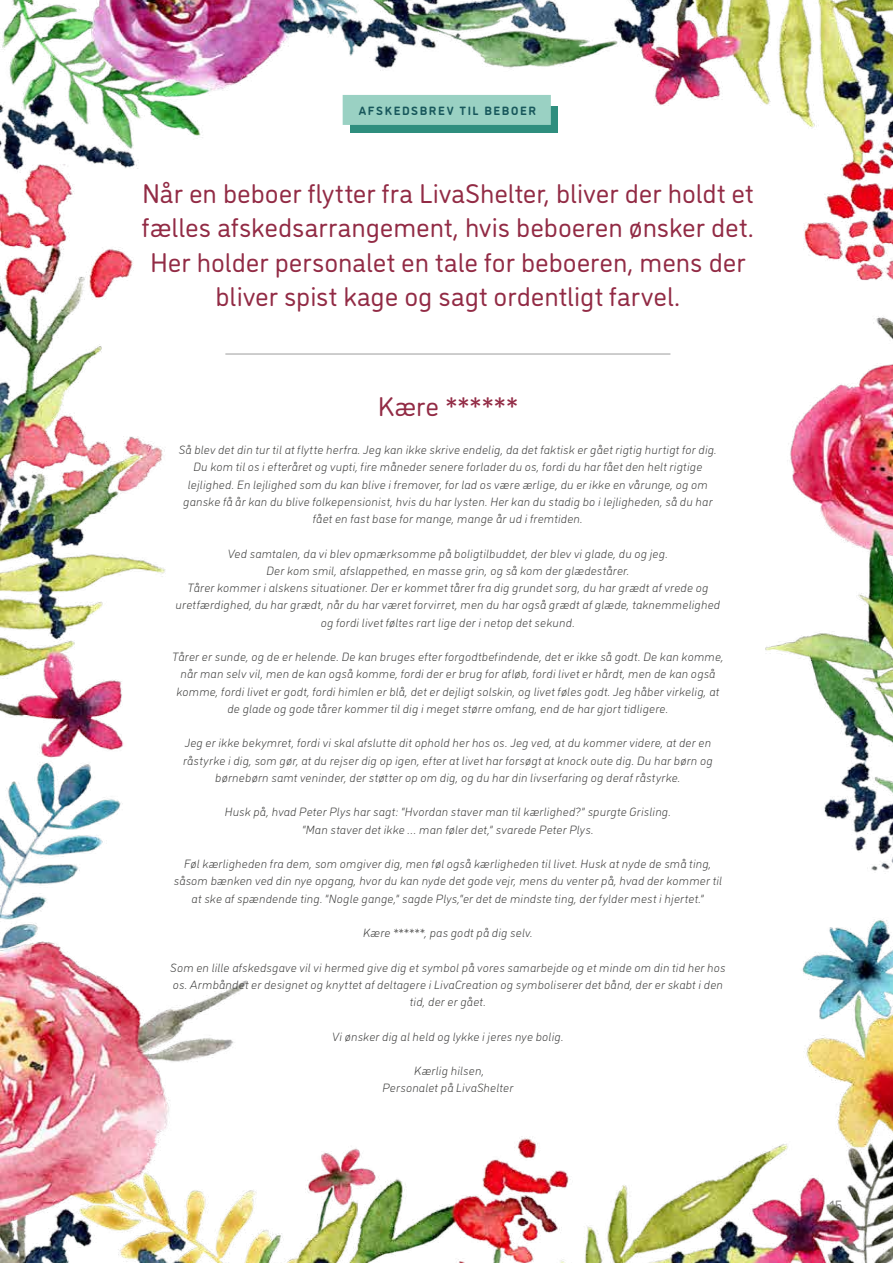
<style>
.page{position:relative;width:893px;height:1263px;background:#fff}
.page>*{position:absolute;margin:0;border:0;box-sizing:border-box;transform-origin:0 0}
.t1{font:27px/34.5px "DI Nosaur";letter-spacing:-.005em;color:#922b45;text-align:center}
.t2{font:15px "DI Nosaur";color:#878787}
.t3{font:italic 300 12px/17.2px "DI Nosaur";letter-spacing:.015em;color:#3c3c3b;text-align:center}
.t4{font:700 12px "DI Nosaur";letter-spacing:.13em;color:#17575b}
</style>
<div class="page">
<img style="left:0;top:0;width:893px;height:1263px">
<div style="left:350px;top:106px;width:208px;height:27px;background:#2f8e7e"></div>
<div style="left:343px;top:95px;width:208px;height:30px;background:#9ad1c3"></div>
<hr style="left:225px;top:354px;width:445px;height:1px;background:#9d9d9c">
<p class="t4" style="left:359px;top:102px;width:179px">AFSKEDSBREV TIL BEBOER</p>
<h1 class="t1" style="left:142px;top:174px;width:613px">Når en beboer flytter fra LivaShelter, bliver der holdt et fælles afskedsarrangement, hvis beboeren ønsker det.<br>Her holder personalet en tale for beboeren, mens der bliver spist kage og sagt ordentligt farvel.</h1>
<h1 class="t1" style="left:378px;top:387px;width:142px">Kære ******</h1>
<p class="t3" style="left:179px;top:441px;width:540px">Så blev det din tur til at flytte herfra. Jeg kan ikke skrive endelig, da det faktisk er gået rigtig hurtigt for dig.<br>Du kom til os i efteråret og vupti, fire måneder senere forlader du os, fordi du har fået den helt rigtige lejlighed. En lejlighed som du kan blive i fremover, for lad os være ærlige, du er ikke en vårunge, og om ganske få år kan du blive folkepensionist, hvis du har lysten. Her kan du stadig bo i lejligheden, så du har fået en fast base for mange, mange år ud i fremtiden.</p>
<p class="t3" style="left:176px;top:544px;width:546px">Ved samtalen, da vi blev opmærksomme på boligtilbuddet, der blev vi glade, du og jeg.<br>Der kom smil, afslappethed, en masse grin, og så kom der glædestårer.<br>Tårer kommer i alskens situationer. Der er kommet tårer fra dig grundet sorg, du har grædt af vrede og uretfærdighed, du har grædt, når du har været forvirret, men du har også grædt af glæde, taknemmelighed og fordi livet føltes rart lige der i netop det sekund.</p>
<p class="t3" style="left:172px;top:648px;width:553px">Tårer er sunde, og de er helende. De kan bruges efter forgodtbefindende, det er ikke så godt. De kan komme, når man selv vil, men de kan også komme, fordi der er brug for afløb, fordi livet er hårdt, men de kan også komme, fordi livet er godt, fordi himlen er blå, det er dejligt solskin, og livet føles godt. Jeg håber virkelig, at de glade og gode tårer kommer til dig i meget større omfang, end de har gjort tidligere.</p>
<p class="t3" style="left:183px;top:734px;width:531px">Jeg er ikke bekymret, fordi vi skal afslutte dit ophold her hos os. Jeg ved, at du kommer videre, at der en råstyrke i dig, som gør, at du rejser dig op igen, efter at livet har forsøgt at knock oute dig. Du har børn og børnebørn samt veninder, der støtter op om dig, og du har din livserfaring og deraf råstyrke.</p>
<p class="t3" style="left:225px;top:803px;width:448px">Husk på, hvad Peter Plys har sagt: “Hvordan staver man til kærlighed?” spurgte Grisling. “Man staver det ikke … man føler det,” svarede Peter Plys.</p>
<p class="t3" style="left:174px;top:854px;width:550px">Føl kærligheden fra dem, som omgiver dig, men føl også kærligheden til livet. Husk at nyde de små ting, såsom bænken ved din nye opgang, hvor du kan nyde det gode vejr, mens du venter på, hvad der kommer til at ske af spændende ting. ”Nogle gange,” sagde Plys,“er det de mindste ting, der fylder mest i hjertet.”</p>
<p class="t3" style="left:363px;top:923px;width:171px">Kære ******, pas godt på dig selv.</p>
<p class="t3" style="left:170px;top:958px;width:557px">Som en lille afskedsgave vil vi hermed give dig et symbol på vores samarbejde og et minde om din tid her hos os. Armbåndet er designet og knyttet af deltagere i LivaCreation og symboliserer det bånd, der er skabt i den tid, der er gået.</p>
<p class="t3" style="left:332px;top:1027px;width:233px">Vi ønsker dig al held og lykke i jeres nye bolig.</p>
<p class="t3" style="left:382px;top:1061px;width:132px">Kærlig hilsen,<br>Personalet på LivaShelter</p>
<p class="t2" style="left:829px;top:1195px;width:15px">15</p>
</div>
